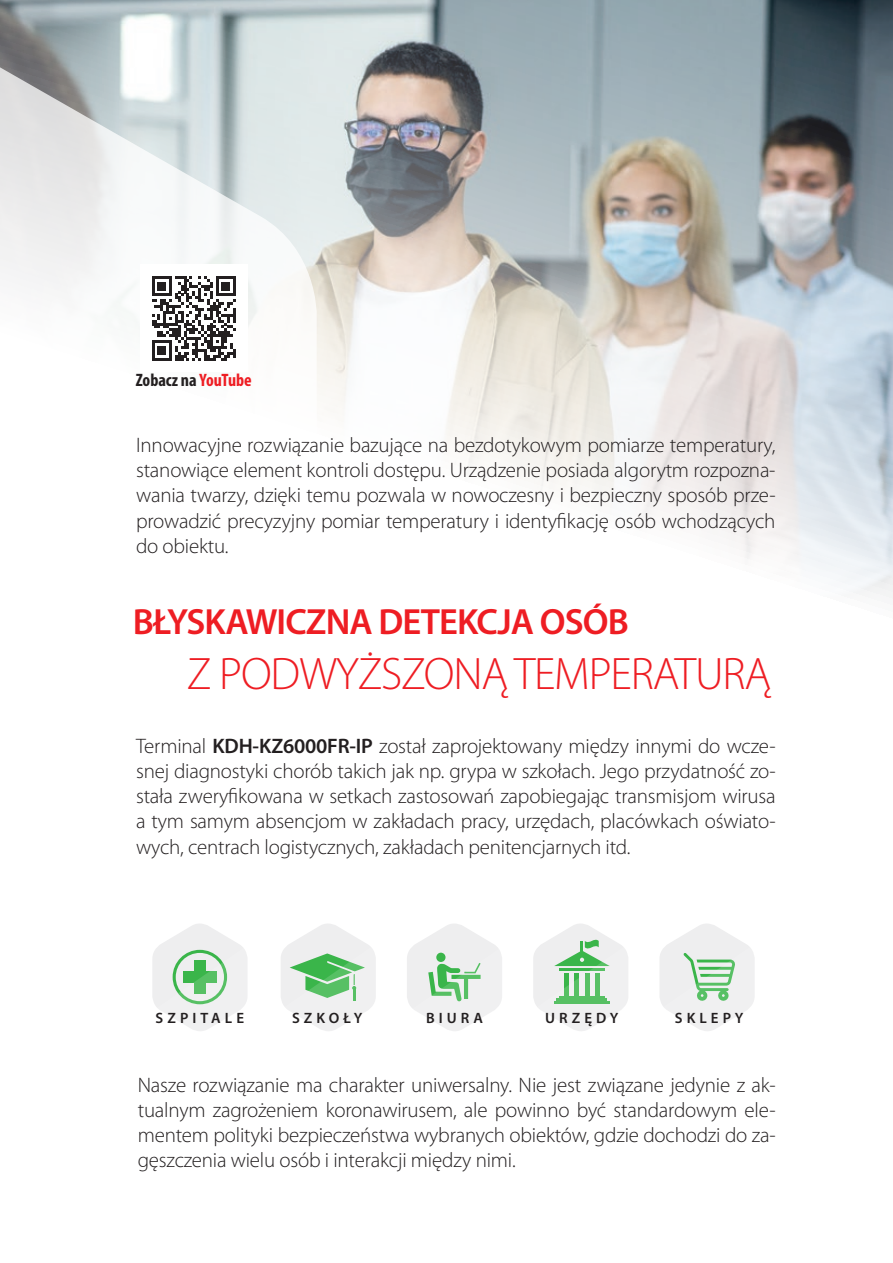
<style>
.page{position:relative;width:893px;height:1263px;background:#fff}
.page>*{position:absolute;margin:0;border:0;box-sizing:border-box;transform-origin:0 0}
.t1{font:300 45.75px "Myriad Pro";letter-spacing:-.025em;color:#ee1d23}
.t2{font:600 36.6px "Myriad Pro";letter-spacing:-.025em;color:#ee1d23}
.t3{font:300 21px/25.2px "Myriad Pro";letter-spacing:-.01em;color:#231f20;text-align:justify}
.t4{font:700 condensed 18px "Myriad Pro";color:#231f20}
.t5{font:600 15px "Myriad Pro";letter-spacing:.27em;color:#231f20}
.s1{color:#ee1d23}
.s2{font-weight:600}
</style>
<div class="page">
<img style="left:317px;top:0;width:576px;height:599px">
<svg style="left:0;top:0;width:317px;height:334px"></svg>
<div style="left:140px;top:264px;width:108px;height:108px;background:#fff"></div>
<svg style="left:152px;top:276px;width:84px;height:84px"></svg>
<svg style="left:152px;top:924px;width:603px;height:107px"></svg>
<p class="t4" style="left:136px;top:369px;width:118px">Zobacz na <span class="s1">YouTube</span></p>
<p class="t3" style="left:136px;top:432px;width:641px">Innowacyjne rozwiązanie bazujące na bezdotykowym pomiarze temperatury, stanowiące element kontroli dostępu. Urządzenie posiada algorytm rozpozna&shy;wania twarzy, dzięki temu pozwala w nowoczesny i bezpieczny sposób prze&shy;prowadzić precyzyjny pomiar temperatury i identyfikację osób wchodzących do obiektu.</p>
<p class="t2" style="left:133px;top:599px;width:497px">BŁYSKAWICZNA DETEKCJA OSÓB</p>
<p class="t1" style="left:187px;top:646px;width:586px">Z PODWYŻSZONĄ TEMPERATURĄ</p>
<p class="t3" style="left:136px;top:733px;width:641px">Terminal <span class="s2">KDH-KZ6000FR-IP</span> został zaprojektowany między innymi do wcze&shy;snej diagnostyki chorób takich jak np. grypa w szkołach. Jego przydatność zo&shy;stała zweryfikowana w setkach zastosowań zapobiegając transmisjom wirusa a tym samym absencjom w zakładach pracy, urzędach, placówkach oświato&shy;wych, centrach logistycznych, zakładach penitencjarnych itd.</p>
<p class="t5" style="left:156px;top:1009px;width:90px">SZPITALE</p>
<p class="t5" style="left:292px;top:1009px;width:72px">SZKOŁY</p>
<p class="t5" style="left:426px;top:1009px;width:58px">BIURA</p>
<p class="t5" style="left:545px;top:1009px;width:75px">URZĘDY</p>
<p class="t5" style="left:675px;top:1009px;width:70px">SKLEPY</p>
<p class="t3" style="left:138px;top:1072px;width:639px">Nasze rozwiązanie ma charakter uniwersalny. Nie jest związane jedynie z ak&shy;tualnym zagrożeniem koronawirusem, ale powinno być standardowym ele&shy;mentem polityki bezpieczeństwa wybranych obiektów, gdzie dochodzi do za&shy;gęszczenia wielu osób i interakcji między nimi.</p>
</div>
